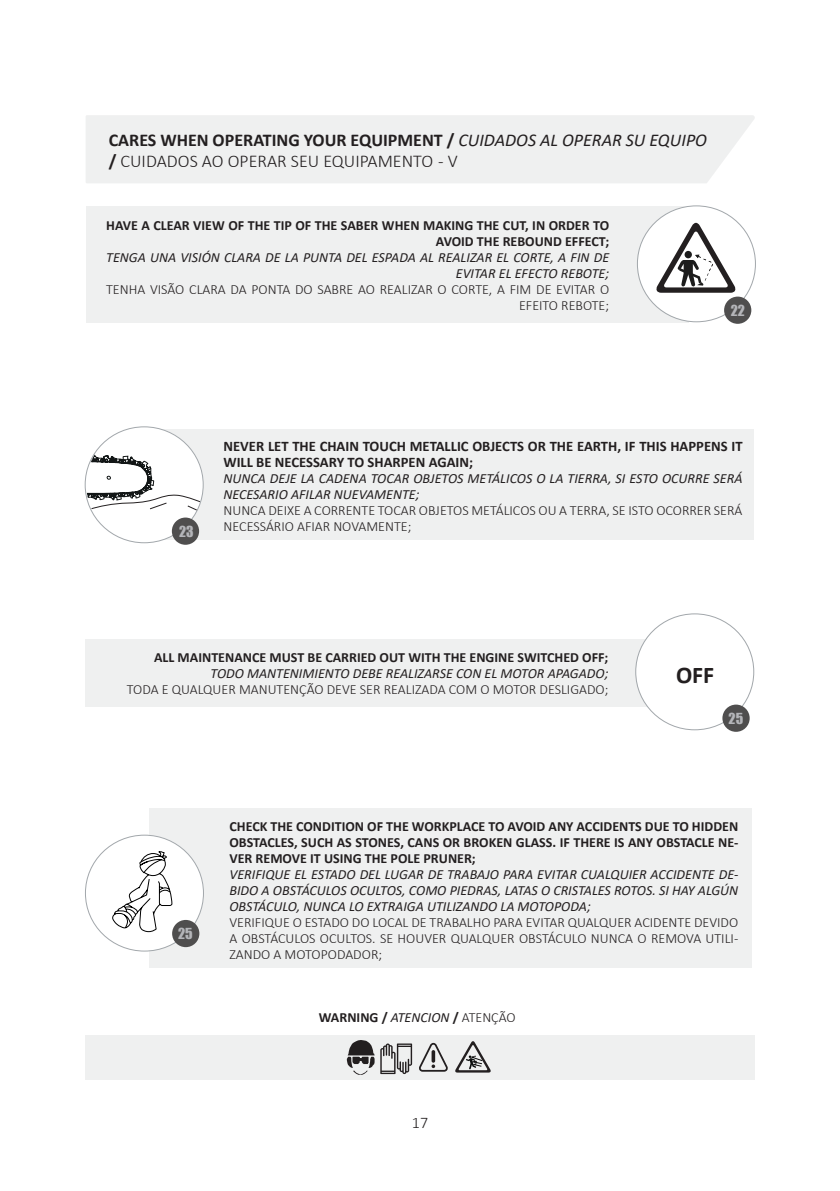
<style>
.page{position:relative;width:840px;height:1191px;background:#fff}
.page>*{position:absolute;margin:0;border:0;box-sizing:border-box;transform-origin:0 0}
.t1{font:700 24px "Calibri";color:#231f20}
.t2{font:700 18px/21.6px "Calibri";color:#231f20}
.t3{font:300 16px "Calibri";color:#231f20}
.t4{font:700 14.6px/16px "Calibri";color:#231f20}
.t5{font:italic 14px/16px "Calibri";color:#231f20;text-align:right}
.t6{font:300 14px/16px "Calibri";color:#231f20;text-align:right}
.t7{font:700 14px/16px "Calibri";color:#231f20;text-align:right}
.t8{font:14px "Impact";color:#b4b5b9}
.s1{font-weight:400;font-style:italic}
.s2{font-weight:300}
</style>
<div class="page">
<div style="left:85px;top:639px;width:601px;height:67px;background:#eff0f0"></div>
<div style="left:86px;top:206px;width:602px;height:116px;background:#eff0f0"></div>
<div style="left:86px;top:115px;width:669px;height:68px;background:#eff0f0"></div>
<div style="left:159px;top:430px;width:595px;height:110px;background:#eff0f0"></div>
<div style="left:637px;top:205px;width:118px;height:117px;background:#fff;border-radius:50%"></div>
<div style="left:723px;top:296px;width:28px;height:28px;background:#4f4e4e;border-radius:50%"></div>
<div style="left:85px;top:426px;width:118px;height:116px;background:#fff;border-radius:50%"></div>
<div style="left:172px;top:517px;width:27px;height:28px;background:#4f4e4e;border-radius:50%"></div>
<div style="left:635px;top:613px;width:118px;height:116px;background:#fff;border-radius:50%"></div>
<div style="left:722px;top:704px;width:27px;height:28px;background:#4f4e4e;border-radius:50%"></div>
<div style="left:85px;top:1034px;width:669px;height:45px;background:#eff0f0"></div>
<svg style="left:419px;top:1042px;width:28px;height:29px"></svg>
<svg style="left:380px;top:1043px;width:32px;height:31px"></svg>
<svg style="left:346px;top:1040px;width:28px;height:34px"></svg>
<svg style="left:455px;top:1041px;width:35px;height:31px"></svg>
<svg style="left:656px;top:223px;width:79px;height:70px"></svg>
<svg style="left:86px;top:454px;width:116px;height:69px"></svg>
<div style="left:150px;top:808px;width:601px;height:160px;background:#eff0f0"></div>
<div style="left:85px;top:835px;width:119px;height:116px;background:#fff;border-radius:50%"></div>
<svg style="left:112px;top:851px;width:60px;height:81px"></svg>
<div style="left:172px;top:920px;width:27px;height:27px;background:#4f4e4e;border-radius:50%"></div>
<p class="t2" style="left:109px;top:129px;width:599px">CARES WHEN OPERATING YOUR EQUIPMENT / <span class="s1">CUIDADOS AL OPERAR SU EQUIPO </span>/ <span class="s2">CUIDADOS AO OPERAR SEU EQUIPAMENTO - V</span></p>
<p class="t7" style="left:106px;top:217px;width:504px">HAVE A CLEAR VIEW OF THE TIP OF THE SABER WHEN MAKING THE CUT, IN ORDER TO<br>AVOID THE REBOUND EFFECT;</p>
<p class="t5" style="left:106px;top:248px;width:504px">TENGA UNA VISIÓN CLARA DE LA PUNTA DEL ESPADA AL REALIZAR EL CORTE, A FIN DE<br>EVITAR EL EFECTO REBOTE;</p>
<p class="t6" style="left:106px;top:281px;width:504px">TENHA VISÃO CLARA DA PONTA DO SABRE AO REALIZAR O CORTE, A FIM DE EVITAR O<br>EFEITO REBOTE;</p>
<p class="t8" style="left:730px;top:299px;width:16px">22</p>
<p class="t8" style="left:179px;top:520px;width:16px">23</p>
<p class="t4" style="left:223px;top:437px;width:520px">NEVER LET THE CHAIN TOUCH METALLIC OBJECTS OR THE EARTH, IF THIS HAPPENS IT<br>WILL BE NECESSARY TO SHARPEN AGAIN;</p>
<p class="t5" style="left:223px;top:469px;width:520px;text-align:left">NUNCA DEJE LA CADENA TOCAR OBJETOS METÁLICOS O LA TIERRA, SI ESTO OCURRE SERÁ<br>NECESARIO AFILAR NUEVAMENTE;</p>
<p class="t6" style="left:223px;top:502px;width:520px;text-align:left">NUNCA DEIXE A CORRENTE TOCAR OBJETOS METÁLICOS OU A TERRA, SE ISTO OCORRER SERÁ<br>NECESSÁRIO AFIAR NOVAMENTE;</p>
<p class="t7" style="left:154px;top:649px;width:455px">ALL MAINTENANCE MUST BE CARRIED OUT WITH THE ENGINE SWITCHED OFF;</p>
<p class="t5" style="left:210px;top:664px;width:399px">TODO MANTENIMIENTO DEBE REALIZARSE CON EL MOTOR APAGADO;</p>
<p class="t6" style="left:127px;top:681px;width:482px">TODA E QUALQUER MANUTENÇÃO DEVE SER REALIZADA COM O MOTOR DESLIGADO;</p>
<p class="t1" style="left:675px;top:658px;width:40px">OFF</p>
<p class="t8" style="left:728px;top:707px;width:16px">25</p>
<p class="t8" style="left:178px;top:922px;width:16px">25</p>
<p class="t7" style="left:229px;top:818px;width:510px;text-align:justify">CHECK THE CONDITION OF THE WORKPLACE TO AVOID ANY ACCIDENTS DUE TO HIDDEN OBSTACLES, SUCH AS STONES, CANS OR BROKEN GLASS. IF THERE IS ANY OBSTACLE NE-VER REMOVE IT USING THE POLE PRUNER;</p>
<p class="t5" style="left:229px;top:865px;width:510px;text-align:justify">VERIFIQUE EL ESTADO DEL LUGAR DE TRABAJO PARA EVITAR CUALQUIER ACCIDENTE DE-BIDO A OBSTÁCULOS OCULTOS, COMO PIEDRAS, LATAS O CRISTALES ROTOS. SI HAY ALGÚN OBSTÁCULO, NUNCA LO EXTRAIGA UTILIZANDO LA MOTOPODA;</p>
<p class="t6" style="left:229px;top:914px;width:510px;text-align:justify">VERIFIQUE O ESTADO DO LOCAL DE TRABALHO PARA EVITAR QUALQUER ACIDENTE DEVIDO A OBSTÁCULOS OCULTOS. SE HOUVER QUALQUER OBSTÁCULO NUNCA O REMOVA UTILI-ZANDO A MOTOPODADOR;</p>
<p class="t7" style="left:319px;top:1009px;width:198px">WARNING / <span class="s1">ATENCION</span> / <span class="s2">ATENÇÃO</span></p>
<p class="t3" style="left:411px;top:1112px;width:18px">17</p>
</div>
